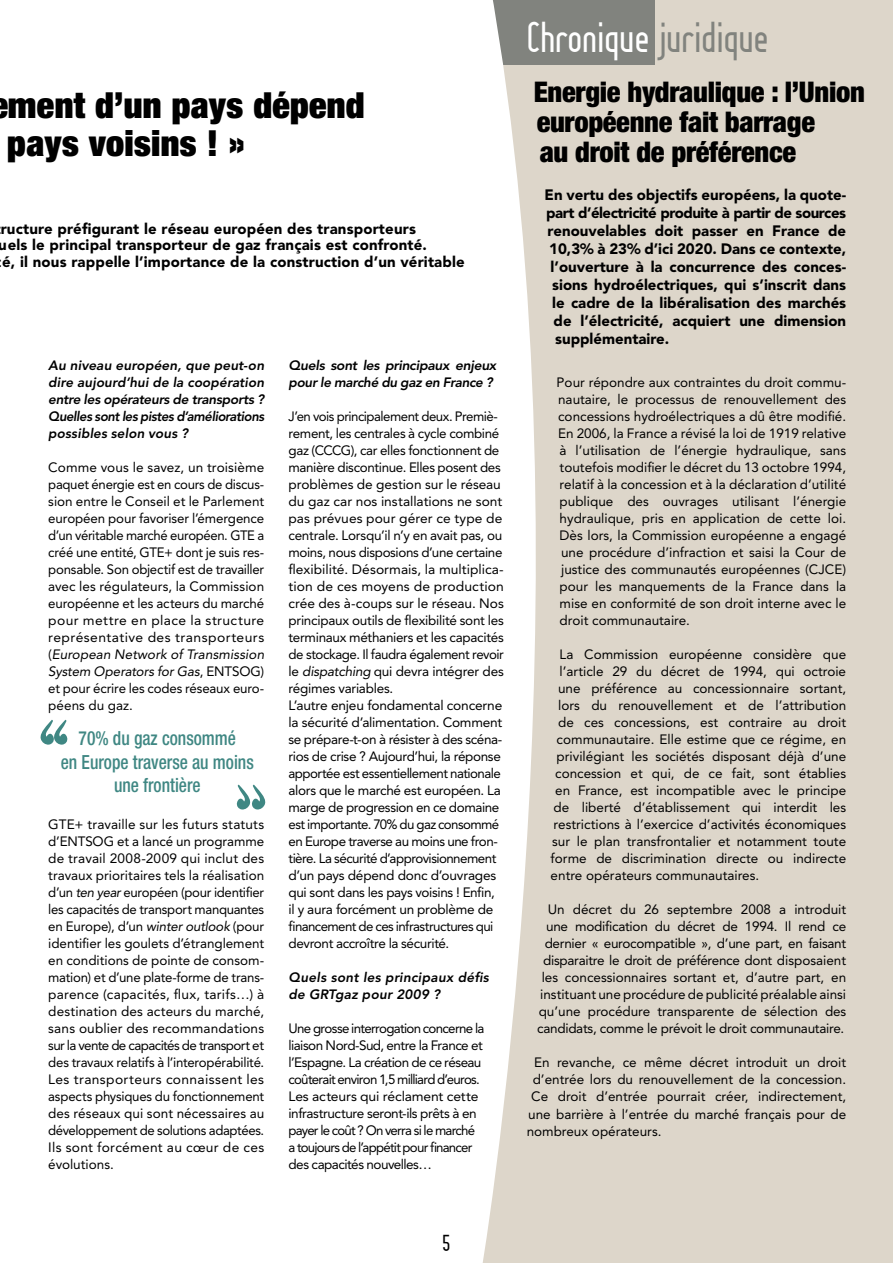
<style>
.page{position:relative;width:893px;height:1263px;background:#fff}
.page>*{position:absolute;margin:0;border:0;box-sizing:border-box;transform-origin:0 0}
.t1{font:42.15px "Lady Ice";color:#fff}
.t2{font:900 expanded 36px/37.5px "Helvetica Neue";letter-spacing:.01em;color:#000}
.t3{font:900 condensed 28.5px/30px "Helvetica Neue";letter-spacing:-.01em;color:#000}
.t4{font:22.5px "Lady Ice";color:#000}
.t5{font:500 condensed 19.5px/23.4px "Helvetica Neue";color:#3f8783;text-align:center;scale:.9 1}
.t6{font:900 15px/16.5px "Avenir";color:#000}
.t7{font:900 15px "Avenir";letter-spacing:-.03em;color:#000}
.t8{font:13.5px/17px "Avenir";letter-spacing:-.01em;color:#000;text-align:justify}
.t9{font:13.5px/17px "Avenir";letter-spacing:-.045em;color:#000}
.t10{font:italic 800 13.5px/17px "Avenir";letter-spacing:-.02em;color:#000;text-align:justify}
.t11{font:italic 800 13.5px/17px "Avenir";letter-spacing:.02em;color:#000}
.s1{font-style:italic}
.s2{color:#81837e}
</style>
<div class="page">
<div style="left:388px;top:0;width:505px;height:1263px;background:#ddd6ca"></div>
<div style="left:477px;top:0;width:177px;height:64px;background:#81837e"></div>
<svg style="left:388px;top:0;width:212px;height:1263px;fill:#fff"></svg>
<svg style="left:40px;top:720px;width:28px;height:25px"></svg>
<svg style="left:236px;top:785px;width:30px;height:25px"></svg>
<h2 class="t2" style="left:7px;top:86px;width:359px">ment d’un pays dépend pays voisins ! »</h2>
<p class="t6" style="left:-1px;top:220px;width:467px">ructure préfigurant le réseau européen des transporteurs<br>uels le principal transporteur de gaz français est confronté.<br>é, il nous rappelle l’importance de la construction d’un véritable</p>
<p class="t10" style="left:48px;top:357px;width:218px">Au niveau européen, que peut-on dire aujourd’hui de la coopération entre les opérateurs de transports ?<br>Quelles sont les pistes d’améliorations possibles selon vous ?</p>
<p class="t8" style="left:48px;top:459px;width:217px">Comme vous le savez, un troisième paquet énergie est en cours de discus&shy;sion entre le Conseil et le Parlement européen pour favoriser l’émergence d’un véritable marché européen. GTE a créé une entité, GTE+ dont je suis res&shy;ponsable. Son objectif est de travailler avec les régulateurs, la Commission européenne et les acteurs du marché pour mettre en place la structure représentative des transporteurs (<span class="s1">European Network of Transmission System Operators for Gas</span>, ENTSOG) et pour écrire les codes réseaux euro&shy;péens du gaz.</p>
<h3 class="t5" style="left:61px;top:726px;width:216px">70% du gaz consommé<br>en Europe traverse au moins une frontière</h3>
<p class="t8" style="left:48px;top:816px;width:218px">GTE+ travaille sur les futurs statuts d’ENTSOG et a lancé un programme de travail 2008-2009 qui inclut des travaux prioritaires tels la réalisation d’un <span class="s1">ten year</span> européen (pour identifier les capacités de transport manquantes en Europe), d’un <span class="s1">winter outlook</span> (pour identifier les goulets d’étranglement en conditions de pointe de consom&shy;mation) et d’une plate-forme de trans&shy;parence (capacités, flux, tarifs…) à destination des acteurs du marché, sans oublier des recommandations sur la vente de capacités de transport et des travaux relatifs à l’interopérabilité.<br>Les transporteurs connaissent les aspects physiques du fonctionnement des réseaux qui sont nécessaires au développement de solutions adaptées.<br>Ils sont forcément au cœur de ces évolutions.</p>
<p class="t10" style="left:289px;top:357px;width:209px">Quels sont les principaux enjeux pour le marché du gaz en France ?</p>
<p class="t8" style="left:289px;top:408px;width:217px;text-align:left">J’en vois principalement deux. Premiè&shy;rement, les centrales à cycle combiné gaz (CCCG), car elles fonctionnent de manière discontinue. Elles posent des problèmes de gestion sur le réseau du gaz car nos installations ne sont pas prévues pour gérer ce type de centrale. Lorsqu’il n’y en avait pas, ou moins, nous disposions d’une certaine flexibilité. Désormais, la multiplica&shy;tion de ces moyens de production crée des à-coups sur le réseau. Nos principaux outils de flexibilité sont les terminaux méthaniers et les capacités de stockage. Il faudra également revoir le <span class="s1">dispatching</span> qui devra intégrer des régimes variables.<br>L’autre enjeu fondamental concerne la sécurité d’alimentation. Comment se prépare-t-on à résister à des scéna&shy;rios de crise ? Aujourd’hui, la réponse apportée est essentiellement nationale alors que le marché est européen. La marge de progression en ce domaine est importante. 70% du gaz consommé en Europe traverse au moins une fron&shy;tière. La sécurité d’approvisionnement d’un pays dépend donc d’ouvrages qui sont dans les pays voisins ! Enfin, il y aura forcément un problème de financement de ces infrastructures qui devront accroître la sécurité.</p>
<p class="t11" style="left:289px;top:969px;width:202px">Quels sont les principaux défis de GRTgaz pour 2009 ?</p>
<p class="t9" style="left:289px;top:1020px;width:197px">Une grosse interrogation concerne la liaison Nord-Sud, entre la France et l’Espagne. La création de ce réseau coûterait environ 1,5 milliard d’euros.<br>Les acteurs qui réclament cette infrastructure seront-ils prêts à en payer le coût ? On verra si le marché a toujours de l’appétit pour financer des capacités nouvelles…</p>
<h1 class="t1" style="left:527px;top:9px;width:243px">Chronique <span class="s2">juridique</span></h1>
<h3 class="t3" style="left:534px;top:76px;width:333px">Energie hydraulique : l’Union européenne fait barrage<br>au droit de préférence</h3>
<p class="t6" style="left:545px;top:186px;width:303px">En vertu des objectifs européens, la quote-</p>
<p class="t7" style="left:546px;top:204px;width:302px">part d’électricité produite à partir de sources</p>
<p class="t6" style="left:548px;top:222px;width:300px">renouvelables doit passer en France de</p>
<p class="t6" style="left:549px;top:240px;width:299px">10,3% à 23% d’ici 2020. Dans ce contexte,</p>
<p class="t6" style="left:551px;top:258px;width:297px">l’ouverture à la concurrence des conces-</p>
<p class="t6" style="left:552px;top:276px;width:296px">sions hydroélectriques, qui s’inscrit dans</p>
<p class="t6" style="left:552px;top:294px;width:296px">le cadre de la libéralisation des marchés</p>
<p class="t6" style="left:554px;top:312px;width:294px">de l’électricité, acquiert une dimension</p>
<p class="t6" style="left:555px;top:330px;width:116px">supplémentaire.</p>
<p class="t8" style="left:557px;top:374px;width:291px">Pour répondre aux contraintes du droit commu&shy;nautaire, le processus de renouvellement des concessions hydroélectriques a dû être modifié.<br>En 2006, la France a révisé la loi de 1919 relative à l’utilisation de l’énergie hydraulique, sans toutefois modifier le décret du 13 octobre 1994, relatif à la concession et à la déclaration d’utilité publique des ouvrages utilisant l’énergie hydraulique, pris en application de cette loi.<br>Dès lors, la Commission européenne a engagé une procédure d’infraction et saisi la Cour de justice des communautés européennes (CJCE) pour les manquements de la France dans la mise en conformité de son droit interne avec le droit communautaire.</p>
<p class="t8" style="left:560px;top:646px;width:288px">La Commission européenne considère que</p>
<p class="t8" style="left:560px;top:663px;width:288px">l’article 29 du décret de 1994, qui octroie</p>
<p class="t8" style="left:558px;top:680px;width:290px">une préférence au concessionnaire sortant,</p>
<p class="t8" style="left:558px;top:697px;width:290px">lors du renouvellement et de l’attribution</p>
<p class="t8" style="left:558px;top:714px;width:290px">de ces concessions, est contraire au droit</p>
<p class="t8" style="left:557px;top:731px;width:291px">communautaire. Elle estime que ce régime, en</p>
<p class="t8" style="left:557px;top:748px;width:291px">privilégiant les sociétés disposant déjà d’une</p>
<p class="t8" style="left:555px;top:765px;width:293px">concession et qui, de ce fait, sont établies</p>
<p class="t8" style="left:555px;top:782px;width:293px">en France, est incompatible avec le principe</p>
<p class="t8" style="left:554px;top:799px;width:294px">de liberté d’établissement qui interdit les</p>
<p class="t8" style="left:554px;top:816px;width:294px">restrictions à l’exercice d’activités économiques</p>
<p class="t8" style="left:552px;top:833px;width:296px">sur le plan transfrontalier et notamment toute</p>
<p class="t8" style="left:551px;top:850px;width:297px">forme de discrimination directe ou indirecte</p>
<p class="t8" style="left:551px;top:867px;width:210px">entre opérateurs communautaires.</p>
<p class="t8" style="left:537px;top:901px;width:311px;text-align:right">Un décret du 26 septembre 2008 a introduit une modification du décret de 1994. Il rend ce dernier « eurocompatible », d’une part, en faisant disparaitre le droit de préférence dont disposaient les concessionnaires sortant et, d’autre part, en instituant une procédure de publicité préalable ainsi qu’une procédure transparente de sélection des candidats, comme le prévoit le droit communautaire.</p>
<p class="t8" style="left:534px;top:1054px;width:314px">En revanche, ce même décret introduit un droit</p>
<p class="t8" style="left:533px;top:1071px;width:315px">d’entrée lors du renouvellement de la concession.</p>
<p class="t8" style="left:531px;top:1088px;width:317px">Ce droit d’entrée pourrait créer, indirectement,</p>
<p class="t8" style="left:528px;top:1105px;width:320px">une barrière à l’entrée du marché français pour de</p>
<p class="t8" style="left:527px;top:1122px;width:136px">nombreux opérateurs.</p>
<h3 class="t4" style="left:443px;top:1228px;width:9px">5</h3>
</div>
